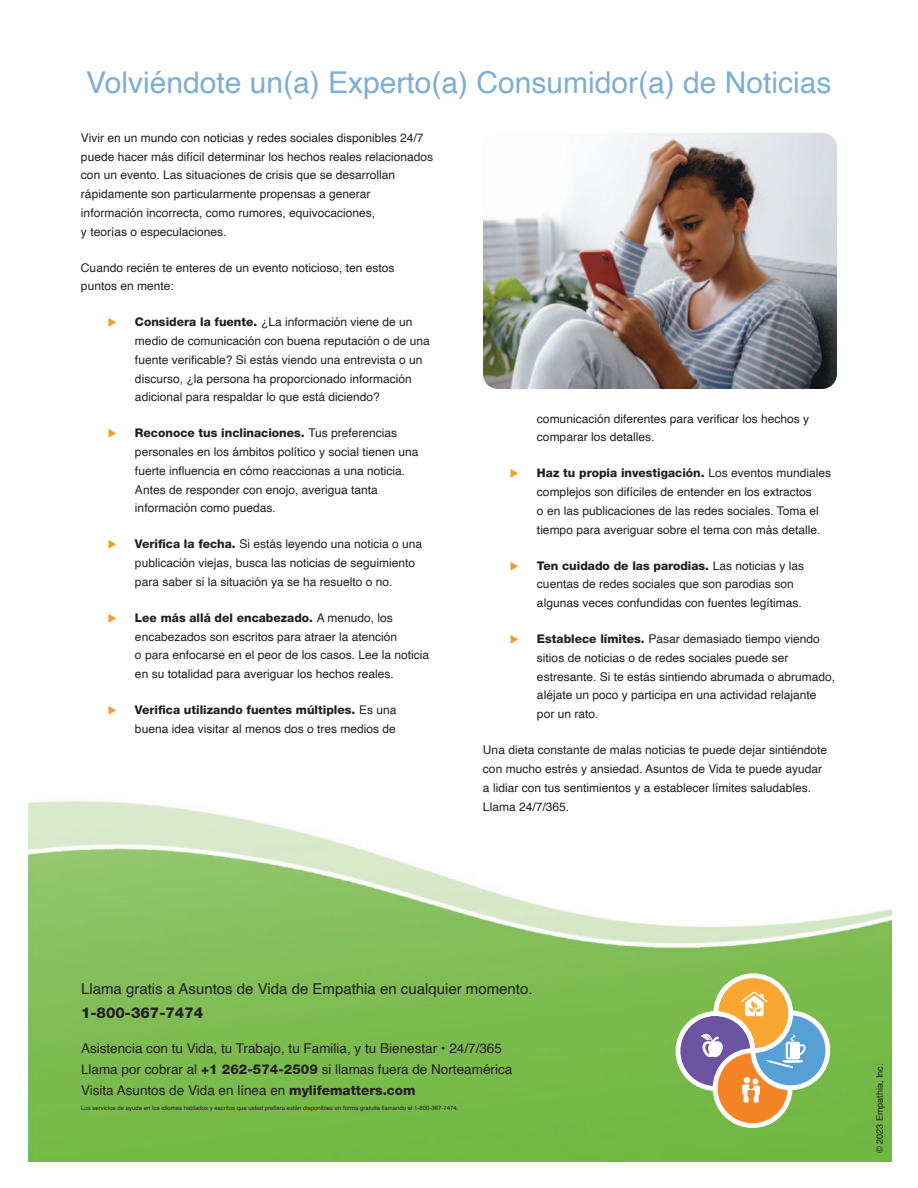
<style>
.page{position:relative;width:918px;height:1188px;background:#fff}
.page>*{position:absolute;margin:0;border:0;box-sizing:border-box;transform-origin:0 0}
.t1{font:30px "Helvetica";color:#7daed5}
.t2{font:15px "Helvetica";color:#231f20}
.t3{font:800 15px "Helvetica Neue LT Std";color:#231f20}
.t4{font:13.5px "Helvetica";color:#231f20}
.t5{font:12px/18.8px "Helvetica";color:#231f20}
.t6{font:9px "Helvetica";color:#231f20}
.t7{font:6px "Helvetica";color:#231f20}
.s1{color:#f49c25}
.s2{font-family:"Helvetica Neue LT Std";font-weight:800}
</style>
<div class="page">
<img style="left:28px;top:801px;width:863px;height:360px">
<svg style="left:674px;top:965px;width:164px;height:171px"></svg>
<img style="left:483px;top:133px;width:354px;height:256px;border-radius:15px">
<p class="t1" style="left:86px;top:70px;width:747px">Volviéndote un(a) Experto(a) Consumidor(a) de Noticias</p>
<p class="t5" style="left:81px;top:129px;width:354px">Vivir en un mundo con noticias y redes sociales disponibles 24/7 puede hacer más difícil determinar los hechos reales relacionados con un evento. Las situaciones de crisis que se desarrollan rápidamente son particularmente propensas a generar información incorrecta, como rumores, equivocaciones,<br>y teorías o especulaciones.</p>
<p class="t5" style="left:81px;top:259px;width:315px">Cuando recién te enteres de un evento noticioso, ten estos puntos en mente:</p>
<p class="t5" style="left:135px;top:314px;width:296px;text-indent:-27px"><span class="s1">◆</span> <span class="s2">Considera la fuente.</span> ¿La información viene de un medio de comunicación con buena reputación o de una fuente verificable? Si estás viendo una entrevista o un discurso, ¿la persona ha proporcionado información adicional para respaldar lo que está diciendo?</p>
<p class="t5" style="left:135px;top:425px;width:285px;text-indent:-27px"><span class="s1">◆</span> <span class="s2">Reconoce tus inclinaciones.</span> Tus preferencias personales en los ámbitos político y social tienen una fuerte influencia en cómo reaccionas a una noticia.<br>Antes de responder con enojo, averigua tanta información como puedas.</p>
<p class="t5" style="left:135px;top:536px;width:289px;text-indent:-27px"><span class="s1">◆</span> <span class="s2">Verifica la fecha.</span> Si estás leyendo una noticia o una publicación viejas, busca las noticias de seguimiento para saber si la situación ya se ha resuelto o no.</p>
<p class="t5" style="left:135px;top:609px;width:296px;text-indent:-27px"><span class="s1">◆</span> <span class="s2">Lee más allá del encabezado.</span> A menudo, los encabezados son escritos para atraer la atención<br>o para enfocarse en el peor de los casos. Lee la noticia en su totalidad para averiguar los hechos reales.</p>
<p class="t5" style="left:108px;top:702px;width:290px;text-align:right"><span class="s1">◆</span> <span class="s2">Verifica utilizando fuentes múltiples.</span> Es una buena idea visitar al menos dos o tres medios de</p>
<p class="t5" style="left:537px;top:410px;width:274px">comunicación diferentes para verificar los hechos y comparar los detalles.</p>
<p class="t5" style="left:537px;top:465px;width:296px;text-indent:-27px"><span class="s1">◆</span> <span class="s2">Haz tu propia investigación.</span> Los eventos mundiales complejos son difíciles de entender en los extractos<br>o en las publicaciones de las redes sociales. Toma el tiempo para averiguar sobre el tema con más detalle.</p>
<p class="t5" style="left:537px;top:557px;width:269px;text-indent:-27px"><span class="s1">◆</span> <span class="s2">Ten cuidado de las parodias.</span> Las noticias y las cuentas de redes sociales que son parodias son algunas veces confundidas con fuentes legítimas.</p>
<p class="t5" style="left:537px;top:631px;width:300px;text-indent:-27px"><span class="s1">◆</span> <span class="s2">Establece límites.</span> Pasar demasiado tiempo viendo sitios de noticias o de redes sociales puede ser estresante. Si te estás sintiendo abrumada o abrumado, aléjate un poco y participa en una actividad relajante por un rato.</p>
<p class="t5" style="left:483px;top:742px;width:346px">Una dieta constante de malas noticias te puede dejar sintiéndote con mucho estrés y ansiedad. Asuntos de Vida te puede ayudar a lidiar con tus sentimientos y a establecer límites saludables.<br>Llama 24/7/365.</p>
<p class="t2" style="left:81px;top:982px;width:453px">Llama gratis a Asuntos de Vida de Empathia en cualquier momento.</p>
<p class="t3" style="left:81px;top:1007px;width:124px">1-800-367-7474</p>
<p class="t4" style="left:81px;top:1043px;width:422px">Asistencia con tu Vida, tu Trabajo, tu Familia, y tu Bienestar • 24/7/365</p>
<p class="t4" style="left:81px;top:1063px;width:433px">Llama por cobrar al <span class="s2">+1 262-574-2509</span> si llamas fuera de Norteamérica</p>
<p class="t4" style="left:81px;top:1084px;width:336px">Visita Asuntos de Vida en línea en <span class="s2">mylifematters.com</span></p>
<p class="t7" style="left:81px;top:1105px;width:379px">Los servicios de ayuda en los idiomas hablados y escritos que usted prefiera están disponibles en forma gratuita llamando al 1-800-367-7474.</p>
<p class="t6" style="left:876px;top:1153px;width:91px;rotate:-90deg">© 2023 Empathia, Inc.</p>
</div>
